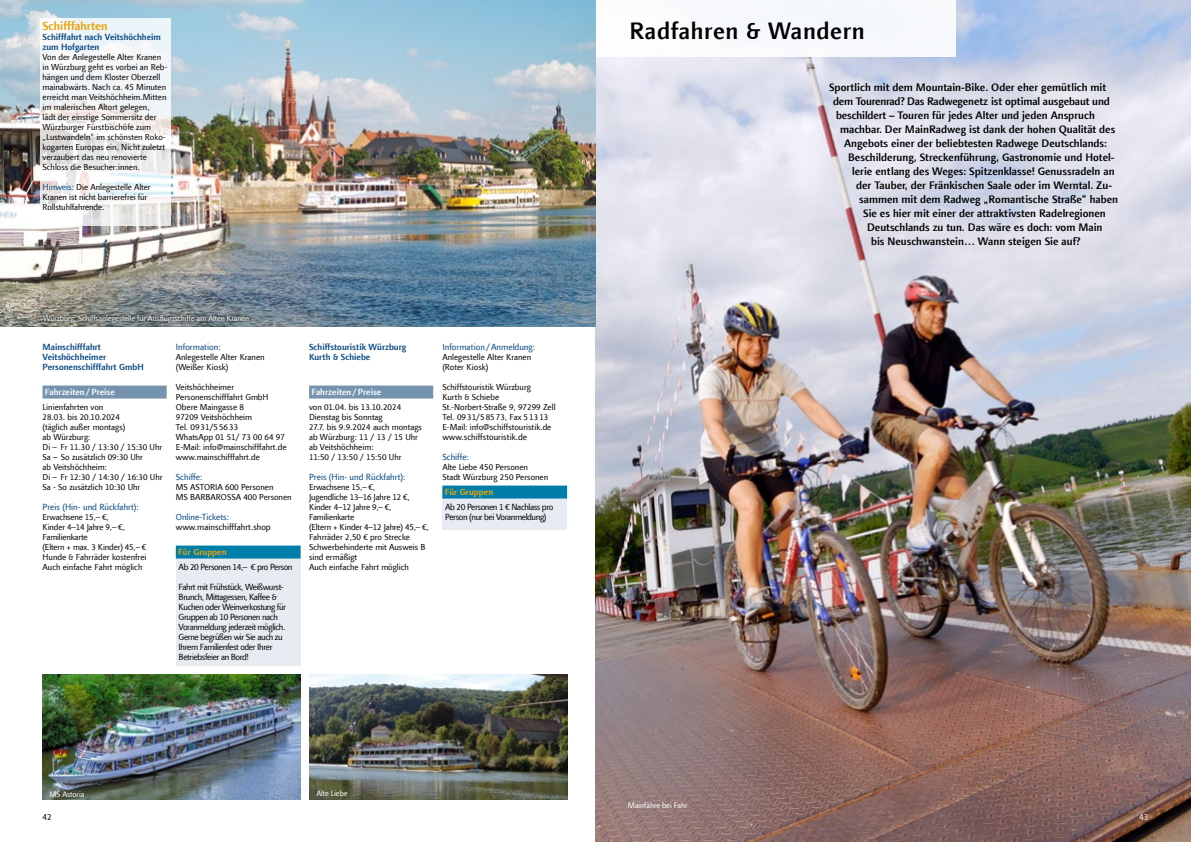
<style>
.page{position:relative;width:1191px;height:842px;background:#fff}
.page>*{position:absolute;margin:0;border:0;box-sizing:border-box;transform-origin:0 0}
.t1{font:500 24px "Finnegan LT Com";letter-spacing:.025em;color:#000}
.t2{font:500 12px "Finnegan LT Com";color:#e89e00}
.t3{font:500 11px/14px "Finnegan LT Com";color:#000}
.t4{font:9px/10px "Finnegan LT Com";letter-spacing:-.045em;color:#000}
.t5{font:500 9px/10px "Finnegan LT Com";color:#00427c}
.t6{font:9px "Finnegan LT Com";color:#00427c}
.t7{font:9px "Finnegan LT Com";color:#000}
.t8{font:500 9px "Finnegan LT Com";color:#fff}
.t9{font:500 9px "Finnegan LT Com";color:#f7a800}
.t10{font:9px "Finnegan LT Com";color:#fff}
.t11{font:8.8px/10px "Finnegan LT Com";color:#000}
.t12{font:8px "Finnegan LT Com";letter-spacing:-.01em;color:#fff}
.s1{font-size:9px;color:#00427c}
</style>
<div class="page">
<div style="left:442px;top:490px;width:125px;height:39px;background:#e7ebf2"></div>
<img style="left:595px;top:0;width:596px;height:842px">
<div style="left:595px;top:0;width:360px;height:57px;background:#f7f9fc"></div>
<div style="left:176px;top:546px;width:124px;height:120px;background:#e7ebf2"></div>
<div style="left:176px;top:546px;width:124px;height:13px;background:#007eaa"></div>
<div style="left:309px;top:386px;width:124px;height:13px;background:#7593af"></div>
<img style="left:0;top:0;width:595px;height:326px">
<div style="left:442px;top:486px;width:125px;height:13px;background:#007eaa"></div>
<div style="left:41px;top:312px;width:210px;height:13px;background:#000;opacity:.75"></div>
<img style="left:309px;top:675px;width:258px;height:124px">
<svg style="left:40px;top:18px;width:131px;height:207px;fill:#f1f4f7"></svg>
<div style="left:43px;top:386px;width:124px;height:13px;background:#7593af"></div>
<img style="left:43px;top:675px;width:257px;height:124px">
<h2 class="t2" style="left:43px;top:19px;width:67px">Schifffahrten</h2>
<p class="t5" style="left:43px;top:32px;width:120px">Schifffahrt nach Veitshöchheim zum Hofgarten</p>
<p class="t11" style="left:43px;top:52px;width:126px">Von der Anlegestelle Alter Kranen in Würzburg geht es vorbei an Reb&shy;hängen und dem Kloster Oberzell mainabwärts. Nach ca. 45 Minuten erreicht man Veitshöchheim.Mitten im malerischen Altort gelegen,<br>lädt der einstige Sommersitz der<br>Würzburger Fürstbischöfe zum „Lustwandeln“ im schönsten Roko&shy;kogarten Europas ein. Nicht zuletzt verzaubert das neu renovierte<br>Schloss die Besucher:innen.</p>
<p class="t11" style="left:43px;top:182px;width:110px"><span class="s1">Hinweis:</span> Die Anlegestelle Alter<br>Kranen ist nicht barrierefrei für<br>Rollstuhlfahrende.</p>
<p class="t12" style="left:43px;top:313px;width:208px">Würzburg: Schiffsanlegestelle für Ausflugsschiffe am Alten Kranen</p>
<p class="t5" style="left:43px;top:342px;width:103px">Mainschifffahrt<br>Veitshöchheimer<br>Personenschifffahrt GmbH</p>
<p class="t8" style="left:45px;top:387px;width:71px">Fahrzeiten/Preise</p>
<p class="t11" style="left:43px;top:402px;width:122px">Linienfahrten von<br>28.03. bis 20.10.2024<br>(täglich außer montags)<br>ab Würzburg:<br>Di – Fr 11.30 / 13:30 / 15:30 Uhr<br>Sa – So zusätzlich 09:30 Uhr<br>ab Veitshöchheim:<br>Di – Fr 12:30 / 14:30 / 16:30 Uhr<br>Sa - So zusätzlich 10:30 Uhr</p>
<p class="t6" style="left:43px;top:502px;width:98px">Preis (Hin- und Rückfahrt):</p>
<p class="t11" style="left:43px;top:512px;width:105px">Erwachsene 15,– €,<br>Kinder 4–14 Jahre 9,– €,<br>Familienkarte<br>(Eltern + max. 3 Kinder) 45,– €<br>Hunde &amp; Fahrräder kostenfrei<br>Auch einfache Fahrt möglich</p>
<p class="t6" style="left:176px;top:342px;width:46px">Information:</p>
<p class="t11" style="left:176px;top:352px;width:90px">Anlegestelle Alter Kranen (Weißer Kiosk)</p>
<p class="t11" style="left:176px;top:382px;width:112px">Veitshöchheimer<br>Personenschifffahrt GmbH<br>Obere Maingasse 8<br>97209 Veitshöchheim<br>Tel. 0931/55633<br>WhatsApp 01 51/ 73 00 64 97<br>E-Mail: info@mainschifffahrt.de www.mainschifffahrt.de</p>
<p class="t6" style="left:176px;top:472px;width:28px">Schiffe:</p>
<p class="t11" style="left:176px;top:482px;width:117px">MS ASTORIA 600 Personen<br>MS BARBAROSSA 400 Personen</p>
<p class="t6" style="left:176px;top:512px;width:55px">Online-Tickets:</p>
<p class="t7" style="left:176px;top:522px;width:96px">www.mainschifffahrt.shop</p>
<p class="t9" style="left:178px;top:547px;width:50px">Für Gruppen</p>
<p class="t4" style="left:179px;top:562px;width:115px">Ab 20 Personen 14,– € pro Person</p>
<p class="t4" style="left:179px;top:582px;width:109px">Fahrt mit Frühstück, Weißwurst-<br>Brunch, Mittagessen, Kaffee &amp;<br>Kuchen oder Weinverkostung für<br>Gruppen ab 10 Personen nach<br>Voranmeldung jederzeit möglich.<br>Gerne begrüßen wir Sie auch zu<br>Ihrem Familienfest oder Ihrer<br>Betriebsfeier an Bord!</p>
<p class="t5" style="left:309px;top:342px;width:99px">Schiffstouristik Würzburg<br>Kurth &amp; Schiebe</p>
<p class="t8" style="left:311px;top:387px;width:71px">Fahrzeiten/Preise</p>
<p class="t11" style="left:309px;top:402px;width:114px">von 01.04. bis 13.10.2024<br>Dienstag bis Sonntag<br>27.7. bis 9.9.2024 auch montags ab Würzburg: 11 / 13 / 15 Uhr ab Veitshöchheim:<br>11:50 / 13:50 / 15:50 Uhr</p>
<p class="t6" style="left:309px;top:472px;width:98px">Preis (Hin- und Rückfahrt):</p>
<p class="t11" style="left:309px;top:482px;width:121px">Erwachsene 15,– €,<br>Jugendliche 13–16 Jahre 12 €,<br>Kinder 4–12 Jahre 9,– €,<br>Familienkarte<br>(Eltern + Kinder 4–12 Jahre) 45,– €,<br>Fahrräder 2,50 € pro Strecke<br>Schwerbehinderte mit Ausweis B sind ermäßigt<br>Auch einfache Fahrt möglich</p>
<p class="t6" style="left:442px;top:342px;width:94px">Information/Anmeldung:</p>
<p class="t11" style="left:442px;top:352px;width:90px">Anlegestelle Alter Kranen (Roter Kiosk)</p>
<p class="t11" style="left:442px;top:382px;width:115px">Schiffstouristik Würzburg<br>Kurth &amp; Schiebe<br>St.-Norbert-Straße 9, 97299 Zell<br>Tel. 0931/58573, Fax 51313<br>E-Mail: info@schiffstouristik.de</p>
<p class="t7" style="left:442px;top:432px;width:86px">www.schiffstouristik.de</p>
<p class="t6" style="left:442px;top:452px;width:28px">Schiffe:</p>
<p class="t11" style="left:442px;top:462px;width:107px">Alte Liebe 450 Personen<br>Stadt Würzburg 250 Personen</p>
<p class="t9" style="left:445px;top:487px;width:50px">Für Gruppen</p>
<p class="t4" style="left:445px;top:502px;width:110px">Ab 20 Personen 1 € Nachlass pro<br>Person (nur bei Voranmeldung)</p>
<p class="t12" style="left:49px;top:789px;width:36px">MS Astoria</p>
<p class="t12" style="left:316px;top:788px;width:33px">Alte Liebe</p>
<p class="t4" style="left:43px;top:812px;width:11px">42</p>
<h1 class="t1" style="left:629px;top:17px;width:237px">Radfahren &amp; Wandern</h1>
<p class="t3" style="left:833px;top:80px;width:278px;text-indent:-4px">Sportlich mit dem Mountain-Bike. Oder eher gemütlich mit dem Tourenrad? Das Radwegenetz ist optimal ausgebaut und beschildert – Touren für jedes Alter und jeden Anspruch</p>
<p class="t3" style="left:840px;top:122px;width:277px">machbar. Der MainRadweg ist dank der hohen Qualität des</p>
<p class="t3" style="left:844px;top:136px;width:264px">Angebots einer der beliebtesten Radwege Deutschlands:</p>
<p class="t3" style="left:848px;top:150px;width:268px">Beschilderung, Streckenführung, Gastronomie und Hotel-</p>
<p class="t3" style="left:852px;top:164px;width:264px">lerie entlang des Weges: Spitzenklasse! Genussradeln an</p>
<p class="t3" style="left:856px;top:178px;width:257px">der Tauber, der Fränkischen Saale oder im Werntal. Zu-</p>
<p class="t3" style="left:859px;top:192px;width:260px">sammen mit dem Radweg „Romantische Straße“ haben</p>
<p class="t3" style="left:863px;top:206px;width:244px">Sie es hier mit einer der attraktivsten Radelregionen</p>
<p class="t3" style="left:867px;top:220px;width:237px">Deutschlands zu tun. Das wäre es doch: vom Main</p>
<p class="t3" style="left:871px;top:234px;width:211px">bis Neuschwanstein… Wann steigen Sie auf?</p>
<p class="t12" style="left:628px;top:801px;width:61px">Mainfähre bei Fahr</p>
<p class="t10" style="left:1139px;top:812px;width:11px">43</p>
</div>
